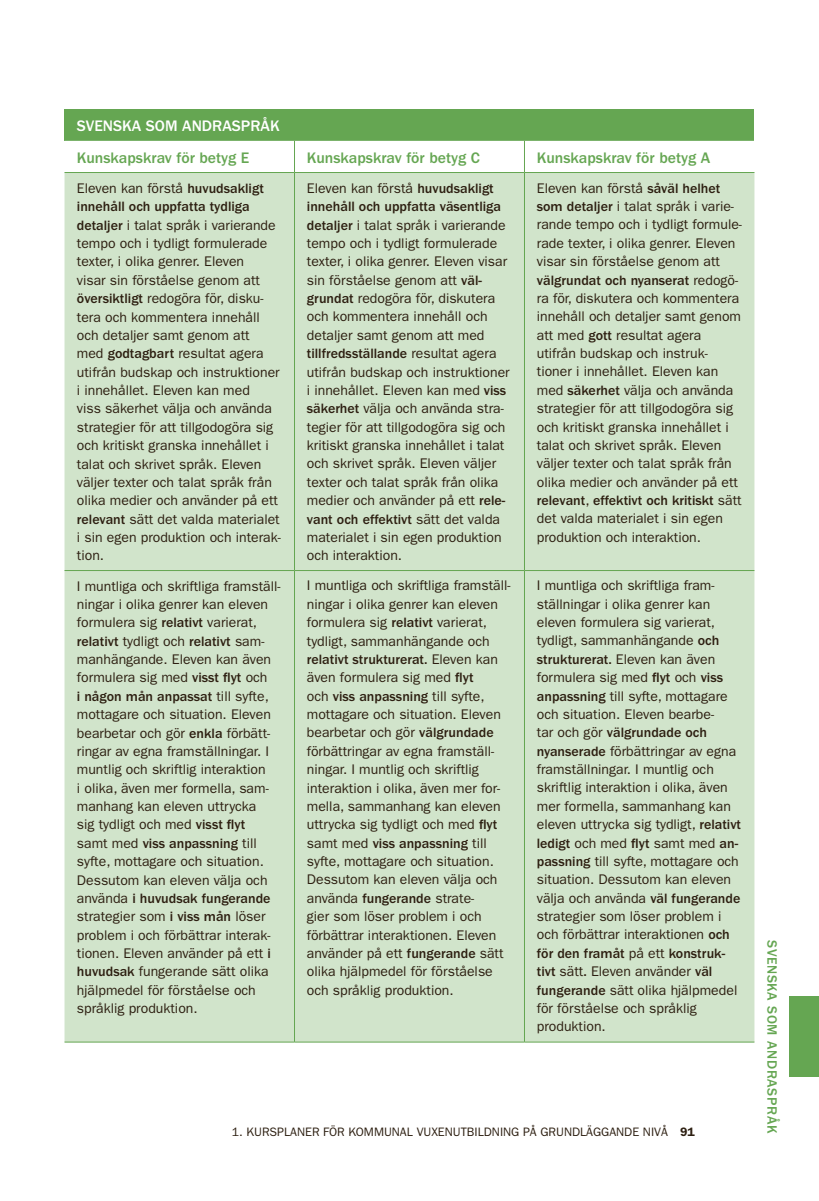
<style>
.page{position:relative;width:819px;height:1201px;background:#fff}
.page>*{position:absolute;margin:0;border:0;box-sizing:border-box;transform-origin:0 0}
.t1{font:500 15.75px "Franklin Gothic LT";color:#65a652}
.t2{font:500 15.75px "Franklin Gothic LT";color:#fff}
.t3{font:14px/18.4px "Franklin Gothic LT";color:#2d1f11}
.t4{font:500 14px "Franklin Gothic LT";letter-spacing:.045em;color:#65a652}
.t5{font:12.25px "Franklin Gothic LT";color:#2d1f11}
.s1{font-weight:500}
.s2{font-weight:600}
</style>
<div class="page">
<div style="left:64px;top:109px;width:690px;height:32px;background:#65a652"></div>
<div style="left:64px;top:173px;width:690px;height:868px;background:#d1e4cb"></div>
<hr style="left:64px;top:570px;width:230px;height:1px;background:#65a652">
<hr style="left:294px;top:570px;width:230px;height:1px;background:#65a652">
<hr style="left:524px;top:570px;width:230px;height:1px;background:#65a652">
<hr style="left:64px;top:172px;width:230px;height:1px;background:#65a652">
<hr style="left:294px;top:141px;width:1px;height:31px;background:#65a652">
<hr style="left:294px;top:172px;width:230px;height:1px;background:#65a652">
<hr style="left:524px;top:141px;width:1px;height:31px;background:#65a652">
<hr style="left:524px;top:172px;width:230px;height:1px;background:#65a652">
<hr style="left:294px;top:173px;width:1px;height:397px;background:#65a652">
<hr style="left:294px;top:571px;width:1px;height:470px;background:#65a652">
<hr style="left:524px;top:173px;width:1px;height:397px;background:#65a652">
<hr style="left:524px;top:571px;width:1px;height:470px;background:#65a652">
<hr style="left:64px;top:1041px;width:230px;height:1px;background:#65a652">
<hr style="left:294px;top:1041px;width:230px;height:1px;background:#65a652">
<hr style="left:524px;top:1041px;width:230px;height:1px;background:#65a652">
<div style="left:789px;top:996px;width:30px;height:80px;background:#65a652"></div>
<p class="t2" style="left:77px;top:117px;width:203px">Svenska som andraspråk</p>
<p class="t1" style="left:77px;top:148px;width:174px">Kunskapskrav för betyg E</p>
<p class="t1" style="left:307px;top:148px;width:175px">Kunskapskrav för betyg C</p>
<p class="t1" style="left:537px;top:148px;width:175px">Kunskapskrav för betyg A</p>
<p class="t3" style="left:77px;top:179px;width:205px">Eleven kan förstå <span class="s1">huvudsakligt innehåll och uppfatta tydliga detaljer</span> i talat språk i varierande tempo och i tydligt formulerade texter, i olika genrer. Eleven<br>visar sin förståelse genom att <span class="s1">översiktligt</span> redogöra för, disku&shy;tera och kommentera innehåll och detaljer samt genom att<br>med <span class="s1">godtagbart</span> resultat agera utifrån budskap och instruktioner i innehållet. Eleven kan med<br>viss säkerhet välja och använda strategier för att tillgodogöra sig och kritiskt granska innehållet i talat och skrivet språk. Eleven väljer texter och talat språk från olika medier och använder på ett <span class="s1">relevant</span> sätt det valda materialet i sin egen produktion och interak&shy;tion.</p>
<p class="t3" style="left:307px;top:179px;width:204px">Eleven kan förstå <span class="s1">huvudsakligt innehåll och uppfatta väsentliga detaljer</span> i talat språk i varierande tempo och i tydligt formulerade texter, i olika genrer. Eleven visar sin förståelse genom att <span class="s1">väl&shy;grundat</span> redogöra för, diskutera och kommentera innehåll och detaljer samt genom att med <span class="s1">tillfredsställande</span> resultat agera utifrån budskap och instruktioner i innehållet. Eleven kan med <span class="s1">viss säkerhet</span> välja och använda stra&shy;tegier för att tillgodogöra sig och kritiskt granska innehållet i talat och skrivet språk. Eleven väljer texter och talat språk från olika medier och använder på ett <span class="s1">rele&shy;vant och effektivt</span> sätt det valda materialet i sin egen produktion och interaktion.</p>
<p class="t3" style="left:537px;top:179px;width:207px">Eleven kan förstå <span class="s1">såväl helhet som detaljer</span> i talat språk i varie&shy;rande tempo och i tydligt formule&shy;rade texter, i olika genrer. Eleven visar sin förståelse genom att <span class="s1">välgrundat och nyanserat</span> redogö&shy;ra för, diskutera och kommentera innehåll och detaljer samt genom att med <span class="s1">gott</span> resultat agera utifrån budskap och instruk&shy;tioner i innehållet. Eleven kan med <span class="s1">säkerhet</span> välja och använda strategier för att tillgodogöra sig och kritiskt granska innehållet i talat och skrivet språk. Eleven väljer texter och talat språk från olika medier och använder på ett <span class="s1">relevant</span>, <span class="s1">effektivt och kritiskt</span> sätt det valda materialet i sin egen produktion och interaktion.</p>
<p class="t3" style="left:77px;top:576px;width:205px">I muntliga och skriftliga framställ&shy;ningar i olika genrer kan eleven formulera sig <span class="s1">relativt</span> varierat, <span class="s1">relativt</span> tydligt och <span class="s1">relativt</span> sam&shy;manhängande. Eleven kan även formulera sig med <span class="s1">visst flyt</span> och<br><span class="s1">i någon mån anpassat</span> till syfte, mottagare och situation. Eleven bearbetar och gör <span class="s1">enkla</span> förbätt&shy;ringar av egna framställningar. I muntlig och skriftlig interaktion<br>i olika, även mer formella, sam&shy;manhang kan eleven uttrycka<br>sig tydligt och med <span class="s1">visst flyt<br></span>samt med <span class="s1">viss anpassning</span> till syfte, mottagare och situation.<br>Dessutom kan eleven välja och använda <span class="s1">i huvudsak fungerande </span>strategier som <span class="s1">i viss mån</span> löser problem i och förbättrar interak&shy;tionen. Eleven använder på ett <span class="s1">i huvudsak</span> fungerande sätt olika hjälpmedel för förståelse och språklig produktion.</p>
<p class="t3" style="left:307px;top:576px;width:205px">I muntliga och skriftliga framställ&shy;ningar i olika genrer kan eleven formulera sig <span class="s1">relativt</span> varierat, tydligt, sammanhängande och <span class="s1">relativt strukturerat.</span> Eleven kan även formulera sig med <span class="s1">flyt<br></span>och <span class="s1">viss anpassning</span> till syfte, mottagare och situation. Eleven bearbetar och gör <span class="s1">välgrundade </span>förbättringar av egna framställ&shy;ningar. I muntlig och skriftlig interaktion i olika, även mer for&shy;mella, sammanhang kan eleven uttrycka sig tydligt och med <span class="s1">flyt </span>samt med <span class="s1">viss anpassning</span> till syfte, mottagare och situation.<br>Dessutom kan eleven välja och använda <span class="s1">fungerande</span> strate-<br>gier som löser problem i och förbättrar interaktionen. Eleven använder på ett <span class="s1">fungerande</span> sätt olika hjälpmedel för förståelse och språklig produktion.</p>
<p class="t3" style="left:537px;top:576px;width:206px">I muntliga och skriftliga fram&shy;ställningar i olika genrer kan eleven formulera sig varierat, tydligt, sammanhängande <span class="s1">och strukturerat.</span> Eleven kan även formulera sig med <span class="s1">flyt</span> och <span class="s1">viss anpassning</span> till syfte, mottagare och situation. Eleven bearbe-<br>tar och gör <span class="s1">välgrundade och nyanserade</span> förbättringar av egna framställningar. I muntlig och skriftlig interaktion i olika, även mer formella, sammanhang kan eleven uttrycka sig tydligt, <span class="s1">relativt ledigt</span> och med <span class="s1">flyt</span> samt med <span class="s1">an&shy;passning</span> till syfte, mottagare och situation. Dessutom kan eleven välja och använda <span class="s1">väl fungerande </span>strategier som löser problem i och förbättrar interaktionen <span class="s1">och för den framåt</span> på ett <span class="s1">konstruk&shy;tivt</span> sätt<span class="s1">.</span> Eleven använder <span class="s1">väl fungerande</span> sätt olika hjälpmedel för förståelse och språklig produktion.</p>
<p class="t5" style="left:232px;top:1125px;width:464px">1. Kursplaner för komm unal vuxenutbildning på grundläggande nivå <span class="s2">91</span></p>
<p class="t4" style="left:780px;top:939px;width:194px;rotate:90deg">Svenska som andraspråk</p>
</div>
